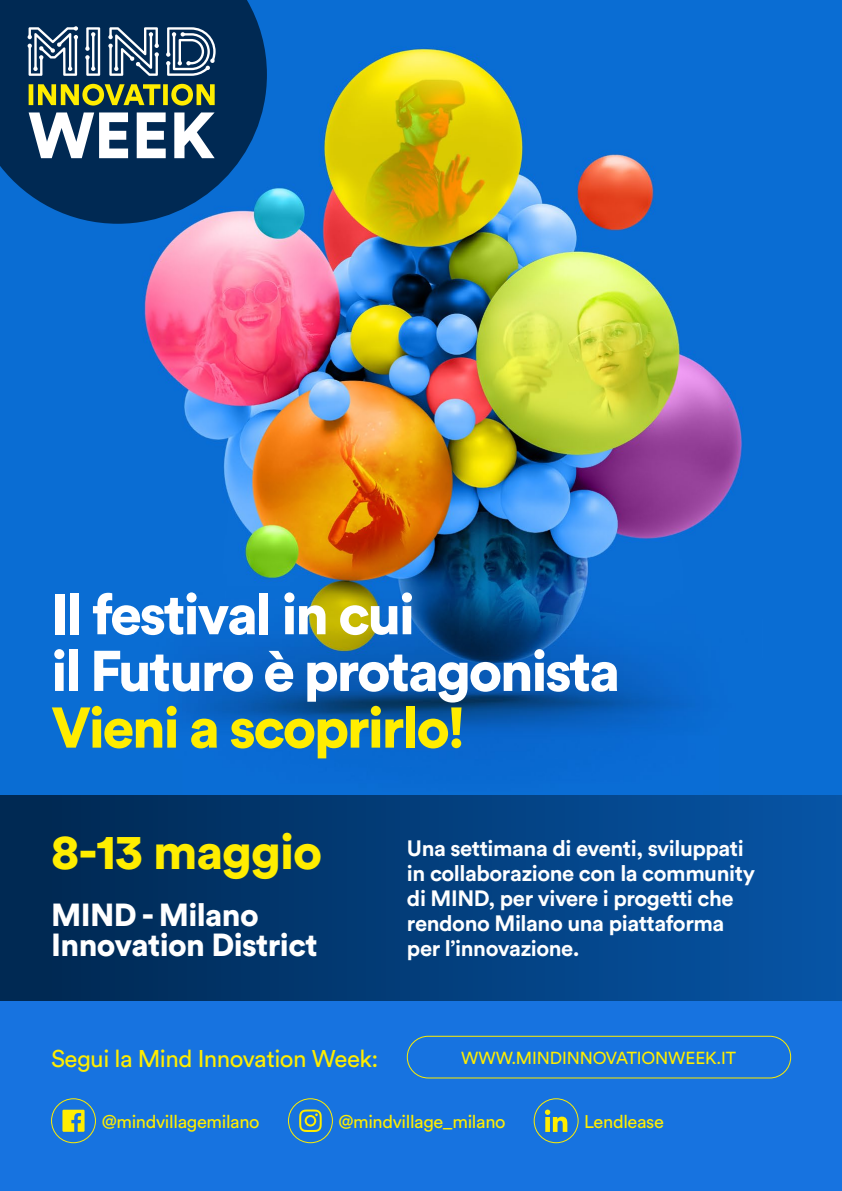
<style>
.page{position:relative;width:842px;height:1191px;background:#fff}
.page>*{position:absolute;margin:0;border:0;box-sizing:border-box;transform-origin:0 0}
.t1{font:900 56.7px/56.7px "Circular Std";letter-spacing:-.04em;color:#fff}
.t2{font:900 56.7px "Circular Std";letter-spacing:-.04em;color:#ffed00}
.t3{font:900 49.3px "Circular Std";letter-spacing:-.02em;color:#ffed00}
.t4{font:900 31.6px/30.1px "Circular Std";letter-spacing:-.02em;color:#fff}
.t5{font:24px "Circular Std";letter-spacing:-.02em;color:#ffed00}
.t6{font:700 22px/25px "Circular Std";letter-spacing:-.02em;color:#fff}
.t7{font:18.2px "Circular Std";letter-spacing:-.02em;color:#ffed00}
.t8{font:17.3px "Circular Std";letter-spacing:-.01em;color:#ffed00}
</style>
<div class="page">
<div style="left:0;top:1000px;width:842px;height:191px;background:#1773e0"></div>
<img style="left:0;top:0;width:842px;height:795px">
<div style="left:407px;top:1036px;width:384px;height:42px;border:1px solid #ffed00;border-radius:21px"></div>
<svg style="left:62px;top:1109px;width:23px;height:22px"></svg>
<div style="left:51px;top:1098px;width:45px;height:45px;border:1px solid #ffed00;border-radius:50%"></div>
<svg style="left:299px;top:1109px;width:23px;height:23px"></svg>
<div style="left:288px;top:1098px;width:45px;height:45px;border:1px solid #ffed00;border-radius:50%"></div>
<svg style="left:545px;top:1109px;width:22px;height:23px"></svg>
<div style="left:534px;top:1098px;width:44px;height:45px;border:1px solid #ffed00;border-radius:50%"></div>
<svg style="left:0;top:0;width:267px;height:224px;background:#06386c"></svg>
<svg style="left:28px;top:26px;width:188px;height:50px"></svg>
<svg style="left:29px;top:84px;width:186px;height:22px;background:#808b29"></svg>
<svg style="left:29px;top:112px;width:186px;height:46px"></svg>
<div style="left:0;top:795px;width:842px;height:205px;background:linear-gradient(to right,#00264f,#0655a6)"></div>
<h1 class="t1" style="left:51px;top:584px;width:570px">Il festival in cui<br>il Futuro è protagonista</h1>
<h1 class="t2" style="left:51px;top:690px;width:416px">Vieni a scoprirlo!</h1>
<h2 class="t3" style="left:51px;top:819px;width:272px">8-13 maggio</h2>
<p class="t6" style="left:407px;top:835px;width:350px">Una settimana di eventi, sviluppati in collaborazione con la community di MIND, per vivere i progetti che rendono Milano una piattaforma per l’innovazione.</p>
<h3 class="t4" style="left:51px;top:899px;width:268px">MIND - Milano<br>Innovation District</h3>
<p class="t5" style="left:51px;top:1043px;width:329px">Segui la Mind Innovation Week:</p>
<p class="t8" style="left:461px;top:1047px;width:276px">WWW.MINDINNOVATIONWEEK.IT</p>
<p class="t7" style="left:102px;top:1110px;width:159px">@mindvillagemilano</p>
<p class="t7" style="left:338px;top:1110px;width:169px">@mindvillage_milano</p>
<p class="t7" style="left:584px;top:1110px;width:81px">Lendlease</p>
</div>
